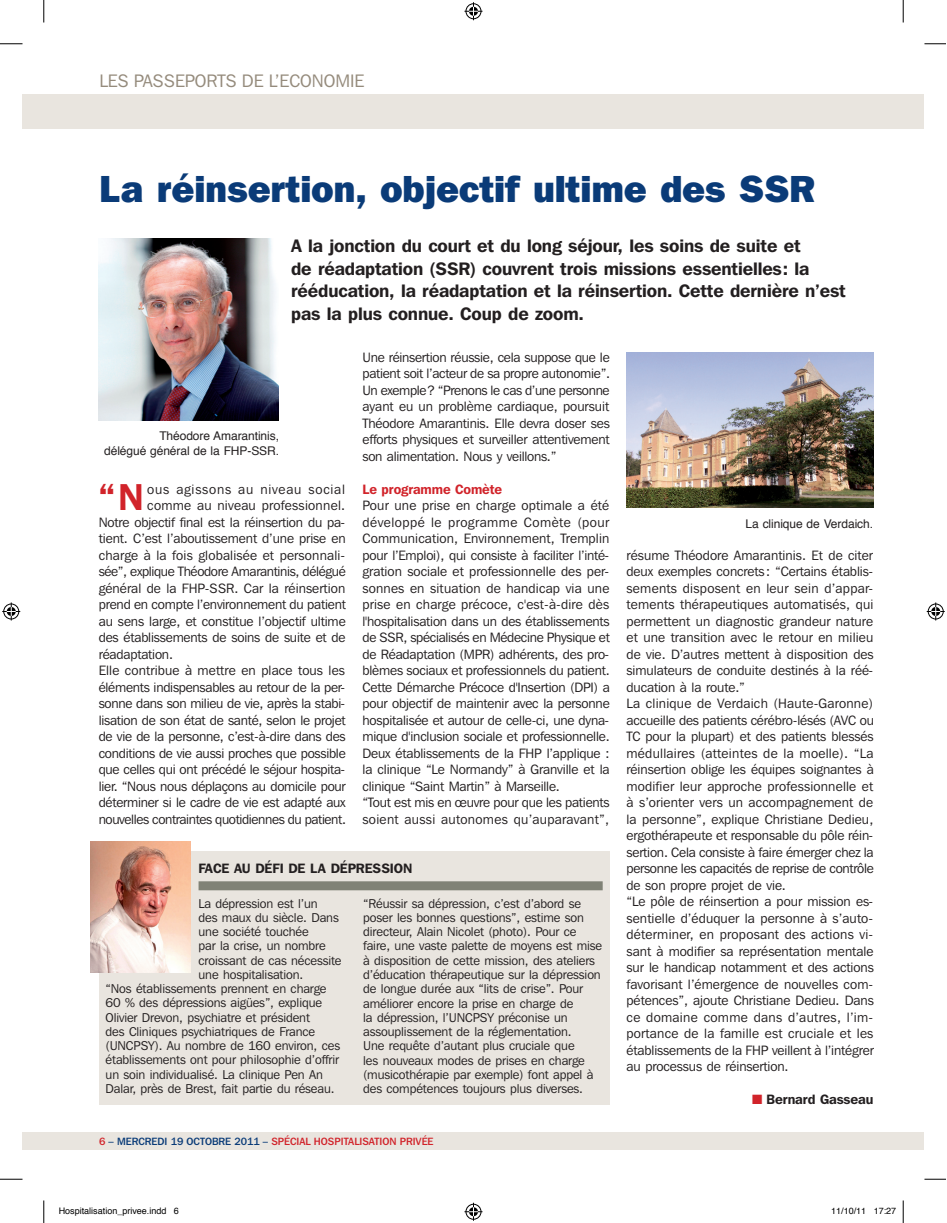
<style>
.page{position:relative;width:947px;height:1223px;background:#fff}
.page>*{position:absolute;margin:0;border:0;box-sizing:border-box;transform-origin:0 0}
.t1{font:800 37.5px "Franklin Gothic IT Cby BT";letter-spacing:-.01em;color:#0a3b78}
.t2{font:600 37.35px "Franklin Gothic IT Cby BT";color:#d1232a}
.t3{font:600 18px/22.5px "Franklin Gothic IT Cby BT";letter-spacing:-.01em;color:#231f20}
.t4{font:18px "Franklin Gothic IT Cby BT";color:#958b7c}
.t5{font:13.5px/16.5px "Franklin Gothic IT Cby BT";letter-spacing:-.005em;color:#231f20}
.t6{font:13.5px "Franklin Gothic IT Cby BT";letter-spacing:-.025em;color:#231f20}
.t7{font:600 13.5px "Franklin Gothic IT Cby BT";letter-spacing:-.01em;color:#231f20}
.t8{font:13.5px "Franklin Gothic IT Cby BT";letter-spacing:.015em;color:#231f20}
.t9{font:13.5px "Franklin Gothic IT Cby BT";letter-spacing:.02em;color:#231f20}
.t10{font:13.5px "Franklin Gothic IT Cby BT";letter-spacing:.055em;color:#231f20}
.t11{font:600 13.5px "Franklin Gothic IT Cby BT";letter-spacing:-.01em;color:#d1232a}
.t12{font:12.75px/14.2px "Franklin Gothic IT Cby BT";letter-spacing:-.01em;color:#231f20}
.t13{font:12px/15px "Helvetica";letter-spacing:-.005em;color:#231f20;text-align:right}
.t14{font:500 10.5px "Franklin Gothic IT Cby BT";color:#d1232a}
.t15{font:9px "Helvetica";color:#000}
.s1{color:#0a3b78}
</style>
<div class="page">
<div style="left:22px;top:95px;width:902px;height:34px;background:#e9e5df"></div>
<div style="left:22px;top:1132px;width:902px;height:17px;background:#e9e5df"></div>
<div style="left:99px;top:851px;width:510px;height:253px;background:#e9e5df"></div>
<img style="left:99px;top:239px;width:180px;height:181px">
<img style="left:626px;top:352px;width:247px;height:156px">
<div style="left:198px;top:881px;width:404px;height:9px;background:#808276"></div>
<img style="left:91px;top:841px;width:99px;height:131px">
<svg style="left:0;top:44px;width:22px;height:1px"></svg>
<svg style="left:924px;top:44px;width:21px;height:1px"></svg>
<svg style="left:0;top:1179px;width:22px;height:1px"></svg>
<svg style="left:924px;top:1179px;width:21px;height:1px"></svg>
<svg style="left:44px;top:0;width:1px;height:23px"></svg>
<svg style="left:44px;top:1200px;width:1px;height:23px"></svg>
<svg style="left:902px;top:0;width:1px;height:23px"></svg>
<svg style="left:902px;top:1200px;width:1px;height:23px"></svg>
<svg style="left:464px;top:2px;width:18px;height:18px"></svg>
<svg style="left:464px;top:1203px;width:18px;height:18px"></svg>
<svg style="left:2px;top:602px;width:18px;height:18px"></svg>
<svg style="left:926px;top:602px;width:18px;height:18px"></svg>
<h3 class="t4" style="left:100px;top:70px;width:266px">LES PASSEPORTS DE L’ECONOMIE</h3>
<h1 class="t1" style="left:99px;top:164px;width:717px">La réinsertion, objectif ultime des SSR</h1>
<h3 class="t3" style="left:291px;top:234px;width:556px">A la jonction du court et du long séjour, les soins de suite et<br>de réadaptation (SSR) couvrent trois missions essentielles: la rééducation, la réadaptation et la réinsertion. Cette dernière n’est pas la plus connue. Coup de zoom.</h3>
<p class="t13" style="left:104px;top:429px;width:176px">!"#$%$&amp;'()*+&amp;+,-.,./0 %#1#23#(2#,#&amp;+1(%'(1+(4567889:</p>
<h2 class="t2" style="left:99px;top:474px;width:47px">“N</h2>
<p class="t10" style="left:147px;top:481px;width:199px">ous agissons au niveau social</p>
<p class="t9" style="left:147px;top:497px;width:199px">comme au niveau professionnel.</p>
<p class="t5" style="left:99px;top:513px;width:248px">Notre objectif final est la réinsertion du pa-</p>
<p class="t5" style="left:99px;top:530px;width:248px">tient. C’est l’aboutissement d’une prise en</p>
<p class="t8" style="left:99px;top:547px;width:248px">charge à la fois globalisée et personnali-</p>
<p class="t6" style="left:99px;top:563px;width:248px">sée”, explique Théodore Amarantinis, délégué</p>
<p class="t5" style="left:99px;top:579px;width:248px">général de la FHP-SSR. Car la réinsertion</p>
<p class="t5" style="left:99px;top:596px;width:249px">prend en compte l’environnement du patient</p>
<p class="t5" style="left:99px;top:612px;width:248px">au sens large, et constitue l’objectif ultime</p>
<p class="t5" style="left:99px;top:629px;width:248px">des établissements de soins de suite et de</p>
<p class="t5" style="left:99px;top:645px;width:76px">réadaptation.</p>
<p class="t5" style="left:99px;top:662px;width:248px">Elle contribue à mettre en place tous les</p>
<p class="t5" style="left:99px;top:678px;width:248px">éléments indispensables au retour de la per-</p>
<p class="t5" style="left:99px;top:695px;width:248px">sonne dans son milieu de vie, après la stabi-</p>
<p class="t5" style="left:99px;top:711px;width:248px">lisation de son état de santé, selon le projet</p>
<p class="t5" style="left:99px;top:728px;width:248px">de vie de la personne, c’est-à-dire dans des</p>
<p class="t5" style="left:99px;top:744px;width:248px">conditions de vie aussi proches que possible</p>
<p class="t5" style="left:99px;top:761px;width:248px">que celles qui ont précédé le séjour hospita-</p>
<p class="t5" style="left:99px;top:777px;width:248px">lier. “Nous nous déplaçons au domicile pour</p>
<p class="t5" style="left:99px;top:794px;width:248px">déterminer si le cadre de vie est adapté aux</p>
<p class="t6" style="left:99px;top:811px;width:249px">nouvelles contraintes quotidiennes du patient.</p>
<p class="t5" style="left:362px;top:348px;width:249px;text-align:justify">Une réinsertion réussie, cela suppose que le patient soit l’acteur de sa propre autonomie”.<br>Un exemple? “Prenons le cas d’une personne ayant eu un problème cardiaque, poursuit Théodore Amarantinis. Elle devra doser ses efforts physiques et surveiller attentivement son alimentation. Nous y veillons.”</p>
<p class="t11" style="left:362px;top:480px;width:141px">Le programme Comète</p>
<p class="t5" style="left:362px;top:497px;width:249px">Pour une prise en charge optimale a été développé le programme Comète (pour Communication, Environnement, Tremplin pour l’Emploi), qui consiste à faciliter l’inté&shy;gration sociale et professionnelle des per&shy;sonnes en situation de handicap via une prise en charge précoce, c'est-à-dire dès l'hospitalisation dans un des établissements de SSR, spécialisés en Médecine Physique et de Réadaptation (MPR) adhérents, des pro&shy;blèmes sociaux et professionnels du patient.<br>Cette Démarche Précoce d'Insertion (DPI) a pour objectif de maintenir avec la personne hospitalisée et autour de celle-ci, une dyna&shy;mique d'inclusion sociale et professionnelle.<br>Deux établissements de la FHP l’applique : la clinique “Le Normandy” à Granville et la clinique “Saint Martin” à Marseille.<br>“Tout est mis en œuvre pour que les patients soient aussi autonomes qu’auparavant”,</p>
<p class="t7" style="left:198px;top:859px;width:215px">FACE AU DÉFI DE LA DÉPRESSION</p>
<p class="t12" style="left:198px;top:896px;width:121px">La dépression est l’un</p>
<p class="t12" style="left:198px;top:910px;width:142px">des maux du siècle. Dans</p>
<p class="t12" style="left:198px;top:924px;width:112px">une société touchée</p>
<p class="t12" style="left:198px;top:939px;width:129px">par la crise, un nombre</p>
<p class="t12" style="left:198px;top:953px;width:144px">croissant de cas nécessite</p>
<p class="t12" style="left:198px;top:967px;width:106px">une hospitalisation.</p>
<p class="t12" style="left:106px;top:981px;width:222px">“Nos établissements prennent en charge</p>
<p class="t12" style="left:106px;top:996px;width:218px">60 % des dépressions aigües”, explique</p>
<p class="t12" style="left:106px;top:1010px;width:206px">Olivier Drevon, psychiatre et président</p>
<p class="t12" style="left:106px;top:1024px;width:211px">des Cliniques psychiatriques de France</p>
<p class="t12" style="left:106px;top:1038px;width:236px">(UNCPSY). Au nombre de 160 environ, ces</p>
<p class="t12" style="left:106px;top:1053px;width:235px">établissements ont pour philosophie d’offrir</p>
<p class="t12" style="left:106px;top:1067px;width:219px">un soin individualisé. La clinique Pen An</p>
<p class="t12" style="left:106px;top:1081px;width:230px">Dalar, près de Brest, fait partie du réseau.</p>
<p class="t12" style="left:363px;top:896px;width:240px">“Réussir sa dépression, c’est d’abord se poser les bonnes questions”, estime son directeur, Alain Nicolet (photo). Pour ce faire, une vaste palette de moyens est mise à disposition de cette mission, des ateliers d’éducation thérapeutique sur la dépression de longue durée aux “lits de crise”. Pour améliorer encore la prise en charge de<br>la dépression, l’UNCPSY préconise un assouplissement de la réglementation.<br>Une requête d’autant plus cruciale que<br>les nouveaux modes de prises en charge (musicothérapie par exemple) font appel à des compétences toujours plus diverses.</p>
<p class="t14" style="left:99px;top:1135px;width:336px">6 <span class="s1">– MERCREDI 19 OCTOBRE 2011 –</span> SPÉCIAL HOSPITALISATION PRIVÉE</p>
<p class="t13" style="left:745px;top:517px;width:129px">;+(&lt;1.,.=3'(%'(&gt;'&amp;%+.&lt;":</p>
<p class="t5" style="left:626px;top:547px;width:249px">résume Théodore Amarantinis. Et de citer deux exemples concrets: “Certains établis&shy;sements disposent en leur sein d’appar&shy;tements thérapeutiques automatisés, qui permettent un diagnostic grandeur nature et une transition avec le retour en milieu de vie. D’autres mettent à disposition des simulateurs de conduite destinés à la réé&shy;ducation à la route.”<br>La clinique de Verdaich (Haute-Garonne) accueille des patients cérébro-lésés (AVC ou TC pour la plupart) et des patients blessés médullaires (atteintes de la moelle). “La réinsertion oblige les équipes soignantes à modifier leur approche professionnelle et à s’orienter vers un accompagnement de la personne”, explique Christiane Dedieu, ergothérapeute et responsable du pôle réin&shy;sertion. Cela consiste à faire émerger chez la personne les capacités de reprise de contrôle de son propre projet de vie.<br>“Le pôle de réinsertion a pour mission es&shy;sentielle d’éduquer la personne à s’auto&shy;déterminer, en proposant des actions vi&shy;sant à modifier sa représentation mentale sur le handicap notamment et des actions favorisant l’émergence de nouvelles com&shy;pétences”, ajoute Christiane Dedieu. Dans ce domaine comme dans d’autres, l’im&shy;portance de la famille est cruciale et les établissements de la FHP veillent à l’intégrer au processus de réinsertion.</p>
<p class="t7" style="left:766px;top:1091px;width:108px">Bernard Gasseau</p>
<p class="t15" style="left:59px;top:1207px;width:122px">5$/?.-+1./+-.$,@?&amp;.A'':.,%%(((B</p>
<p class="t15" style="left:831px;top:1207px;width:67px">CCDCEDCC(((CFGHF</p>
</div>
